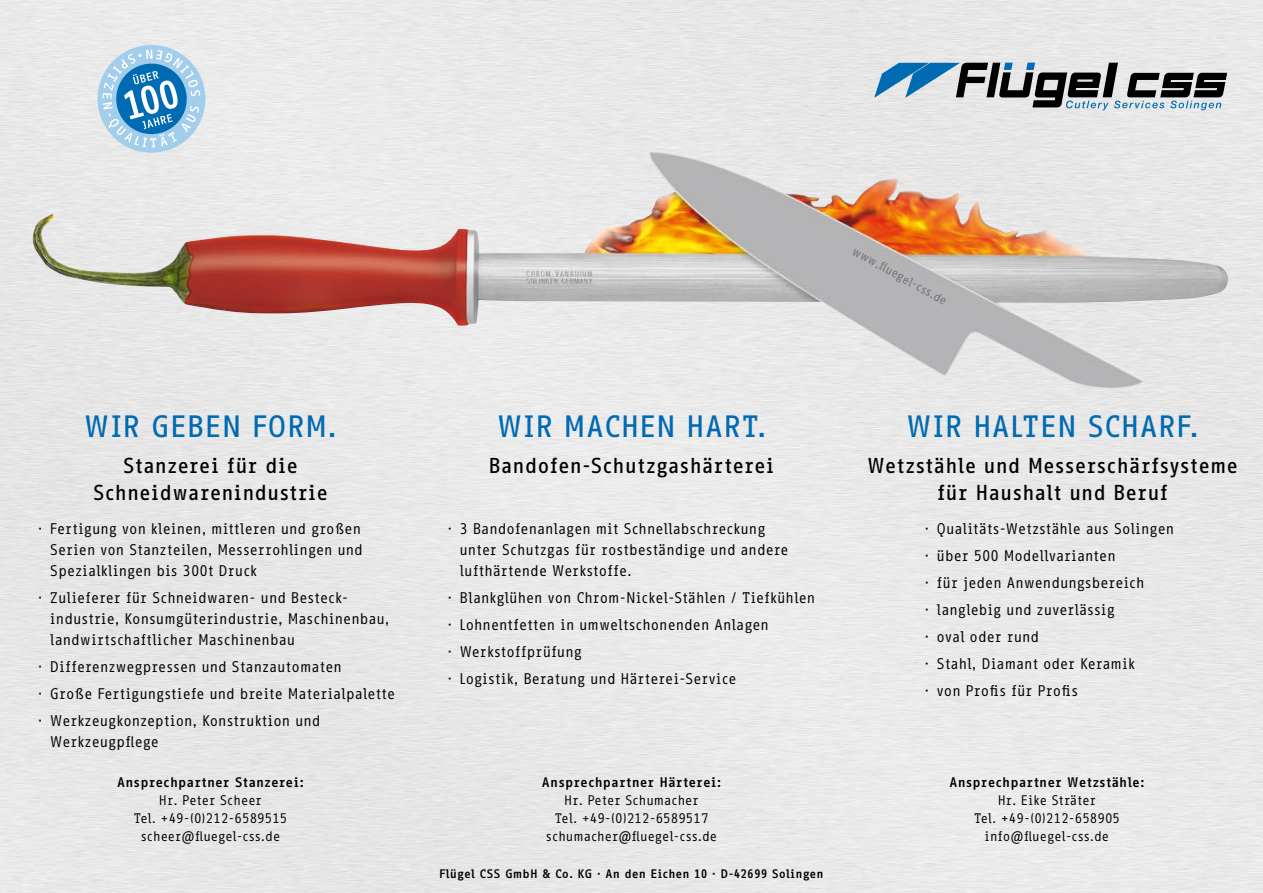
<style>
.page{position:relative;width:1263px;height:893px;background:#fff}
.page>*{position:absolute;margin:0;border:0;box-sizing:border-box;transform-origin:0 0}
.t1{font:500 30px "Info Office";color:#006ab3}
.t2{font:500 21px/27px "Info Office";color:#000;text-align:center}
.t3{font:15px/27px "Info Office";color:#000}
.t4{font:13.5px/18px "Info Office";color:#000;text-align:center}
.t5{font:700 13.5px "Info Office";color:#000}
.t6{font:700 12px "Info Office";color:#000}
.t7{font:12px "Info Office";color:#6e6f70}
</style>
<div class="page">
<svg style="left:874px;top:63px;width:353px;height:47px"></svg>
<svg style="left:97px;top:45px;width:109px;height:107px"></svg>
<img style="left:32px;top:152px;width:1197px;height:237px">
<h1 class="t1" style="left:84px;top:409px;width:255px">WIR GEBEN FORM.</h1>
<h2 class="t2" style="left:93px;top:452px;width:237px">Stanzerei für die<br>Schneidwarenindustrie</h2>
<p class="t3" style="left:50px;top:518px;width:314px;line-height:21px;text-indent:-12px">· Fertigung von kleinen, mittleren und großen<br>Serien von Stanzteilen, Messerrohlingen und<br>Spezialklingen bis 300t Druck</p>
<p class="t3" style="left:50px;top:587px;width:341px;line-height:21px;text-indent:-12px">· Zulieferer für Schneidwaren- und Besteck&shy;industrie, Konsumgüterindustrie, Maschinenbau, landwirtschaftlicher Maschinenbau</p>
<p class="t3" style="left:38px;top:653px;width:359px">· Differenzwegpressen und Stanzautomaten<br>· Große Fertigungstiefe und breite Materialpalette · Werkzeugkonzeption, Konstruktion und</p>
<p class="t3" style="left:50px;top:728px;width:110px">Werkzeugpflege</p>
<p class="t5" style="left:117px;top:774px;width:189px">Ansprechpartner Stanzerei:</p>
<p class="t4" style="left:133px;top:791px;width:156px">Hr. Peter Scheer<br>Tel. +49-(0)212-6589515 scheer@fluegel-css.de</p>
<p class="t7" style="left:857px;top:244px;width:108px;rotate:29deg">www.fl uegel-css.de</p>
<h1 class="t1" style="left:496px;top:409px;width:272px">WIR MACHEN HART.</h1>
<h2 class="t2" style="left:488px;top:452px;width:288px">Bandofen-Schutzgashärterei</h2>
<p class="t3" style="left:459px;top:518px;width:331px;line-height:21px;text-indent:-12px">· 3 Bandofenanlagen mit Schnellabschreckung unter Schutzgas für rostbeständige und andere lufthärtende Werkstoffe.</p>
<p class="t3" style="left:447px;top:584px;width:369px">· Blankglühen von Chrom-Nickel-Stählen / Tiefkühlen · Lohnentfetten in umweltschonenden Anlagen<br>· Werkstoffprüfung<br>· Logistik, Beratung und Härterei-Service</p>
<p class="t5" style="left:542px;top:774px;width:181px">Ansprechpartner Härterei:</p>
<p class="t4" style="left:546px;top:791px;width:173px">Hr. Peter Schumacher<br>Tel. +49-(0)212-6589517 schumacher@fluegel-css.de</p>
<p class="t6" style="left:439px;top:866px;width:386px">Flügel CSS GmbH &amp; Co. KG · An den Eichen 10 · D-42699 Solingen</p>
<h1 class="t1" style="left:906px;top:409px;width:295px">WIR HALTEN SCHARF.</h1>
<h2 class="t2" style="left:867px;top:452px;width:373px">Wetzstähle und Messerschärfsysteme für Haushalt und Beruf</h2>
<p class="t3" style="left:925px;top:515px;width:251px">· Qualitäts-Wetzstähle aus Solingen · über 500 Modellvarianten<br>· für jeden Anwendungsbereich<br>· langlebig und zuverlässig<br>· oval oder rund<br>· Stahl, Diamant oder Keramik<br>· von Profis für Profis</p>
<p class="t5" style="left:949px;top:774px;width:197px">Ansprechpartner Wetzstähle:</p>
<p class="t4" style="left:974px;top:791px;width:148px">Hr. Eike Sträter<br>Tel. +49-(0)212-658905 info@fluegel-css.de</p>
</div>
